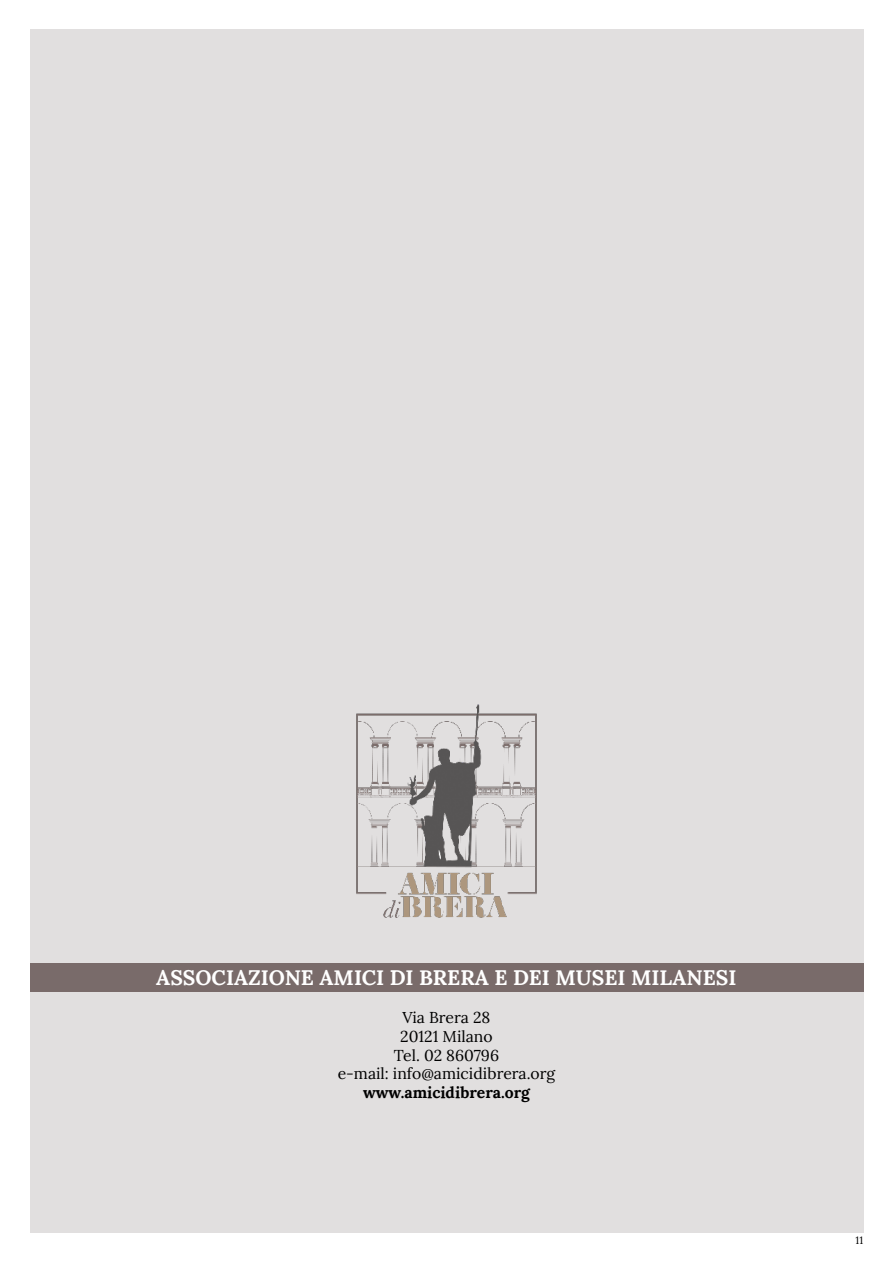
<style>
.page{position:relative;width:893px;height:1263px;background:#fff}
.page>*{position:absolute;margin:0;border:0;box-sizing:border-box;transform-origin:0 0}
.t1{font:700 21px "Lora";color:#fff}
.t2{font:15.75px/18.9px "Lora";color:#000;text-align:center}
.t3{font:700 15.75px "Lora";color:#000}
.t4{font:10.5px "Lora";color:#000}
</style>
<div class="page">
<div style="left:30px;top:30px;width:833px;height:1203px;background:#e1dfdf"></div>
<div style="left:30px;top:963px;width:833px;height:29px;background:#796b6a"></div>
<img style="left:356px;top:704px;width:181px;height:214px">
<h1 class="t1" style="left:156px;top:960px;width:582px">ASSOCIAZIONE AMICI DI BRERA E DEI MUSEI MILANESI</h1>
<p class="t2" style="left:338px;top:1007px;width:219px">Via Brera 28<br>20121 Milano<br>Tel. 02 860796<br>e-mail: info@amicidibrera.org</p>
<p class="t3" style="left:363px;top:1079px;width:168px">www.amicidibrera.org</p>
<p class="t4" style="left:856px;top:1232px;width:9px">11</p>
</div>
